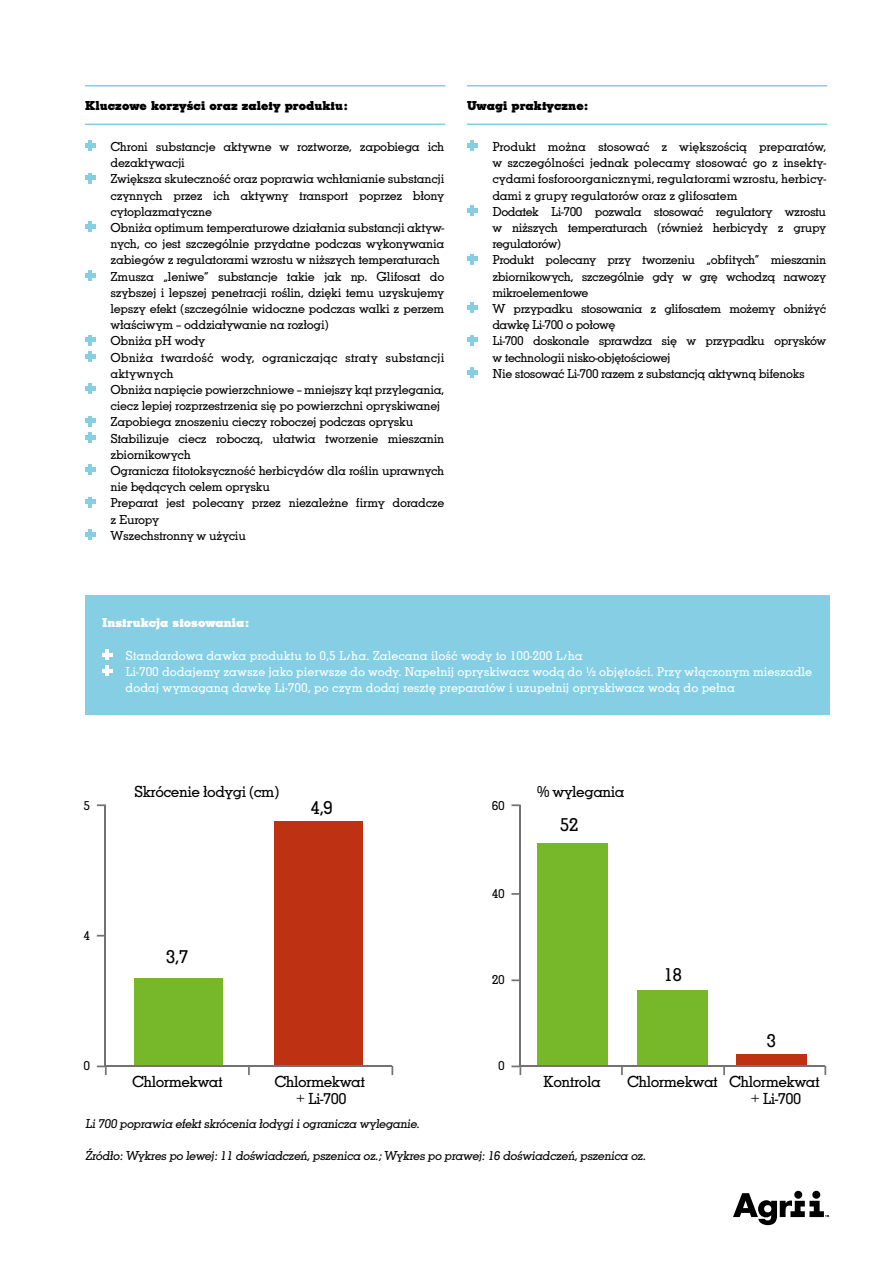
<style>
.page{position:relative;width:893px;height:1263px;background:#fff}
.page>*{position:absolute;margin:0;border:0;box-sizing:border-box;transform-origin:0 0}
.t1{font:300 19.65px "Memphis";color:#000}
.t2{font:300 16.65px/16.6px "Memphis";letter-spacing:-.03em;color:#000;text-align:center}
.t3{font:300 13.65px "Memphis";color:#000}
.t4{font:300 13.5px/16.2px "Memphis";letter-spacing:-.02em;color:#000}
.t5{font:300 13.5px/16.2px "Memphis";color:#fff}
.t6{font:300 13.5px/16.2px "Memphis";color:#000}
.t7{font:700 13.5px "Memphis";color:#000}
.t8{font:700 13.5px "Memphis";color:#fff}
</style>
<div class="page">
<div style="left:85px;top:595px;width:744px;height:120px;background:#85cee4"></div>
<hr style="left:105px;top:649px;width:4px;height:11px;background:#fff">
<svg style="left:102px;top:653px;width:10px;height:3px"></svg>
<hr style="left:105px;top:665px;width:4px;height:11px;background:#fff">
<hr style="left:102px;top:669px;width:10px;height:4px;background:#fff">
<div style="left:134px;top:978px;width:88px;height:89px;background:#76b82a"></div>
<div style="left:275px;top:822px;width:88px;height:245px;background:#be3112"></div>
<hr style="left:105px;top:805px;width:1px;height:261px;background:#747174">
<svg style="left:97px;top:804px;width:9px;height:2px"></svg>
<svg style="left:97px;top:1065px;width:10px;height:10px"></svg>
<svg style="left:248px;top:1067px;width:2px;height:8px"></svg>
<svg style="left:391px;top:1066px;width:2px;height:9px"></svg>
<hr style="left:105px;top:1066px;width:287px;height:1px;background:#747174">
<div style="left:537px;top:843px;width:71px;height:224px;background:#76b82a"></div>
<div style="left:637px;top:990px;width:71px;height:77px;background:#76b82a"></div>
<div style="left:736px;top:1054px;width:71px;height:13px;background:#be3112"></div>
<hr style="left:519px;top:805px;width:2px;height:261px;background:#747174">
<svg style="left:511px;top:804px;width:10px;height:2px"></svg>
<svg style="left:511px;top:979px;width:8px;height:2px"></svg>
<svg style="left:511px;top:893px;width:8px;height:2px"></svg>
<svg style="left:511px;top:1065px;width:11px;height:10px"></svg>
<svg style="left:621px;top:1067px;width:2px;height:8px"></svg>
<svg style="left:723px;top:1067px;width:2px;height:8px"></svg>
<svg style="left:824px;top:1066px;width:2px;height:9px"></svg>
<hr style="left:520px;top:1066px;width:305px;height:1px;background:#747174">
<svg style="left:733px;top:1193px;width:96px;height:32px"></svg>
<hr style="left:85px;top:85px;width:360px;height:2px;background:#85cee4">
<hr style="left:467px;top:85px;width:360px;height:2px;background:#85cee4">
<hr style="left:85px;top:124px;width:360px;height:1px;background:#85cee4">
<hr style="left:467px;top:124px;width:360px;height:1px;background:#85cee4">
<hr style="left:88px;top:141px;width:4px;height:10px;background:#85cee4">
<div style="left:85px;top:143px;width:10px;height:5px;background:#85cee4"></div>
<hr style="left:88px;top:173px;width:4px;height:10px;background:#85cee4">
<hr style="left:85px;top:176px;width:10px;height:4px;background:#85cee4">
<hr style="left:88px;top:222px;width:4px;height:10px;background:#85cee4">
<div style="left:85px;top:224px;width:10px;height:5px;background:#85cee4"></div>
<hr style="left:88px;top:270px;width:4px;height:11px;background:#85cee4">
<hr style="left:85px;top:273px;width:10px;height:4px;background:#85cee4">
<hr style="left:88px;top:335px;width:4px;height:10px;background:#85cee4">
<hr style="left:85px;top:338px;width:10px;height:4px;background:#85cee4">
<hr style="left:88px;top:351px;width:4px;height:11px;background:#85cee4">
<hr style="left:85px;top:354px;width:10px;height:4px;background:#85cee4">
<hr style="left:88px;top:384px;width:4px;height:10px;background:#85cee4">
<div style="left:85px;top:386px;width:10px;height:5px;background:#85cee4"></div>
<hr style="left:88px;top:416px;width:4px;height:10px;background:#85cee4">
<hr style="left:85px;top:419px;width:10px;height:4px;background:#85cee4">
<hr style="left:88px;top:432px;width:4px;height:11px;background:#85cee4">
<hr style="left:85px;top:435px;width:10px;height:4px;background:#85cee4">
<hr style="left:88px;top:465px;width:4px;height:10px;background:#85cee4">
<div style="left:85px;top:467px;width:10px;height:5px;background:#85cee4"></div>
<hr style="left:88px;top:497px;width:4px;height:10px;background:#85cee4">
<hr style="left:85px;top:500px;width:10px;height:4px;background:#85cee4">
<hr style="left:88px;top:529px;width:4px;height:11px;background:#85cee4">
<div style="left:85px;top:532px;width:10px;height:5px;background:#85cee4"></div>
<hr style="left:470px;top:141px;width:4px;height:10px;background:#85cee4">
<div style="left:467px;top:143px;width:10px;height:5px;background:#85cee4"></div>
<hr style="left:470px;top:205px;width:4px;height:11px;background:#85cee4">
<div style="left:467px;top:208px;width:10px;height:5px;background:#85cee4"></div>
<hr style="left:470px;top:254px;width:4px;height:10px;background:#85cee4">
<hr style="left:467px;top:257px;width:10px;height:4px;background:#85cee4">
<hr style="left:470px;top:303px;width:4px;height:10px;background:#85cee4">
<div style="left:467px;top:305px;width:10px;height:5px;background:#85cee4"></div>
<hr style="left:470px;top:335px;width:4px;height:10px;background:#85cee4">
<hr style="left:467px;top:338px;width:10px;height:4px;background:#85cee4">
<hr style="left:470px;top:367px;width:4px;height:11px;background:#85cee4">
<div style="left:467px;top:370px;width:10px;height:5px;background:#85cee4"></div>
<p class="t7" style="left:85px;top:98px;width:264px">Kluczowe korzyści oraz zalety produktu:</p>
<p class="t7" style="left:467px;top:98px;width:123px">Uwagi praktyczne:</p>
<p class="t4" style="left:111px;top:139px;width:335px">Chroni substancje aktywne w roztworze, zapobiega ich dezaktywacji</p>
<p class="t4" style="left:111px;top:171px;width:335px;text-align:justify">Zwiększa skuteczność oraz poprawia wchłanianie substancji czynnych przez ich aktywny transport poprzez błony cytoplazmatyczne</p>
<p class="t4" style="left:111px;top:220px;width:335px;text-align:justify">Obniża optimum temperaturowe działania substancji aktyw&shy;nych, co jest szczególnie przydatne podczas wykonywania zabiegów z regulatorami wzrostu w niższych temperaturach</p>
<p class="t4" style="left:111px;top:268px;width:335px;text-align:justify">Zmusza „leniwe” substancje takie jak np. Glifosat do szybszej i lepszej penetracji roślin, dzięki temu uzyskujemy lepszy efekt (szczególnie widoczne podczas walki z perzem właściwym – oddziaływanie na rozłogi)</p>
<p class="t4" style="left:111px;top:333px;width:96px">Obniża pH wody</p>
<p class="t6" style="left:111px;top:349px;width:335px">Obniża twardość wody, ograniczając straty substancji aktywnych</p>
<p class="t4" style="left:111px;top:382px;width:335px">Obniża napięcie powierzchniowe – mniejszy kąt przylegania, ciecz lepiej rozprzestrzenia się po powierzchni opryskiwanej</p>
<p class="t4" style="left:111px;top:414px;width:304px">Zapobiega znoszeniu cieczy roboczej podczas oprysku</p>
<p class="t4" style="left:111px;top:430px;width:335px">Stabilizuje ciecz roboczą, ułatwia tworzenie mieszanin zbiornikowych</p>
<p class="t4" style="left:111px;top:463px;width:335px">Ogranicza fitotoksyczność herbicydów dla roślin uprawnych nie będących celem oprysku</p>
<p class="t4" style="left:111px;top:495px;width:335px">Preparat jest polecany przez niezależne firmy doradcze z Europy</p>
<p class="t4" style="left:111px;top:527px;width:137px">Wszechstronny w użyciu</p>
<p class="t4" style="left:492px;top:139px;width:335px;text-align:justify">Produkt można stosować z większością preparatów, w szczególności jednak polecamy stosować go z insekty&shy;cydami fosforoorganicznymi, regulatorami wzrostu, herbicy&shy;dami z grupy regulatorów oraz z glifosatem</p>
<p class="t4" style="left:492px;top:203px;width:335px;text-align:justify">Dodatek Li-700 pozwala stosować regulatory wzrostu w niższych temperaturach (również herbicydy z grupy regulatorów)</p>
<p class="t4" style="left:492px;top:252px;width:335px;text-align:justify">Produkt polecany przy tworzeniu „obfitych” mieszanin zbiornikowych, szczególnie gdy w grę wchodzą nawozy mikroelementowe</p>
<p class="t4" style="left:492px;top:301px;width:335px">W przypadku stosowania z glifosatem możemy obniżyć dawkę Li-700 o połowę</p>
<p class="t4" style="left:492px;top:333px;width:335px">Li-700 doskonale sprawdza się w przypadku oprysków w technologii nisko-objętościowej</p>
<p class="t4" style="left:492px;top:365px;width:314px">Nie stosować Li-700 razem z substancją aktywną bifenoks</p>
<p class="t8" style="left:102px;top:615px;width:149px">Instrukcja stosowania:</p>
<p class="t5" style="left:126px;top:647px;width:459px">Standardowa dawka produktu to 0,5 L/ha. Zalecana ilość wody to 100-200 L/ha</p>
<p class="t5" style="left:126px;top:664px;width:688px">Li-700 dodajemy zawsze jako pierwsze do wody. Napełnij opryskiwacz wodą do ½ objętości. Przy włączonym mieszadle dodaj wymaganą dawkę Li-700, po czym dodaj resztę preparatów i uzupełnij opryskiwacz wodą do pełna</p>
<p class="t3" style="left:84px;top:798px;width:8px">5</p>
<p class="t3" style="left:84px;top:928px;width:8px">4</p>
<p class="t3" style="left:84px;top:1058px;width:8px">0</p>
<p class="t2" style="left:134px;top:784px;width:146px">Skrócenie łodygi (cm)</p>
<p class="t1" style="left:310px;top:797px;width:24px">4,9</p>
<p class="t1" style="left:166px;top:946px;width:24px">3,7</p>
<p class="t3" style="left:492px;top:798px;width:14px">60</p>
<p class="t3" style="left:492px;top:886px;width:14px">40</p>
<p class="t3" style="left:492px;top:972px;width:14px">20</p>
<p class="t3" style="left:498px;top:1058px;width:8px">0</p>
<p class="t2" style="left:537px;top:784px;width:89px">% wylegania</p>
<p class="t1" style="left:560px;top:814px;width:20px">52</p>
<p class="t1" style="left:663px;top:963px;width:20px">18</p>
<p class="t1" style="left:767px;top:1029px;width:11px">3</p>
<p class="t2" style="left:132px;top:1074px;width:92px">Chlormekwat</p>
<p class="t2" style="left:274px;top:1074px;width:92px">Chlormekwat</p>
<p class="t2" style="left:627px;top:1074px;width:92px">Chlormekwat</p>
<p class="t2" style="left:297px;top:1091px;width:52px">+ Li-700</p>
<p class="t2" style="left:543px;top:1074px;width:59px">Kontrola</p>
<p class="t2" style="left:729px;top:1074px;width:92px">Chlormekwat + Li-700</p>
<p class="t4" style="left:85px;top:1116px;width:338px">Li700 poprawia efektskrócenia łodygiiogranicza wyleganie.</p>
<p class="t4" style="left:85px;top:1148px;width:564px">Źródło:Wykres po lewej:11 doświadczeń,pszenica oz.;Wykres po prawej:16 doświadczeń,pszenica oz.</p>
</div>
